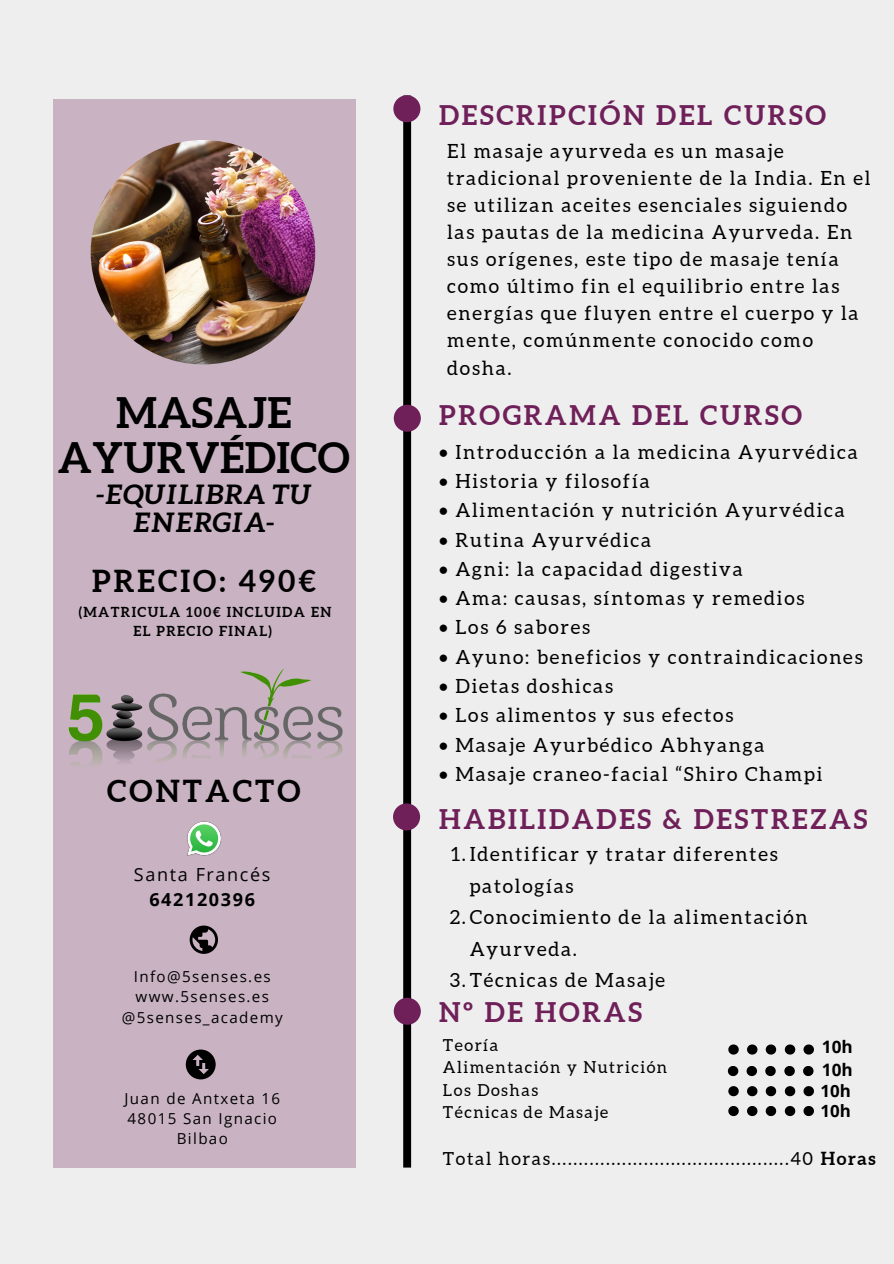
<style>
.page{position:relative;width:894px;height:1264px;background:#fff}
.page>*{position:absolute;margin:0;border:0;box-sizing:border-box;transform-origin:0 0}
.t1{font:700 42px/45px "Aleo";letter-spacing:.01em;color:#000;text-align:center}
.t2{font:700 30.3px "Aleo";letter-spacing:.1em;color:#000}
.t3{font:700 27px "Aleo";letter-spacing:.1em;color:#6f2059}
.t4{font:italic 700 27px/28.2px "Aleo";letter-spacing:.01em;color:#000;text-align:center}
.t5{font:19.5px/27px "Aleo";letter-spacing:.09em;color:#000}
.t6{font:18px "Aleo";letter-spacing:.09em;color:#000}
.t7{font:18px "Open Sans";letter-spacing:.09em;color:#000}
.t8{font:700 18px "Open Sans";letter-spacing:.09em;color:#000}
.t9{font:700 17.1px "Open Sans";color:#000}
.t10{font:700 16.8px "Open Sans";color:#000}
.t11{font:16.5px "Aleo";letter-spacing:.09em;color:#000}
.t12{font:15.15px "Open Sans";letter-spacing:.09em;color:#000}
.t13{font:700 13.8px/19.2px "Aleo";letter-spacing:.1em;color:#000;text-align:center}
.s1{font-weight:700}
</style>
<div class="page">
<div style="left:0;top:0;width:893px;height:1263px;background:#eee"></div>
<div style="left:53px;top:99px;width:302px;height:1069px;background:#c9b3c3"></div>
<svg style="left:403px;top:95px;width:8px;height:1072px;background:#060606"></svg>
<div style="left:393px;top:95px;width:27px;height:27px;background:#6f2059;border-radius:50%"></div>
<div style="left:393px;top:405px;width:27px;height:27px;background:#6f2059;border-radius:50%"></div>
<div style="left:393px;top:803px;width:27px;height:27px;background:#6f2059;border-radius:50%"></div>
<div style="left:393px;top:997px;width:27px;height:27px;background:#6f2059;border-radius:50%"></div>
<img style="left:91px;top:140px;width:224px;height:224px;border-radius:50%">
<svg style="left:190px;top:925px;width:28px;height:28px"></svg>
<svg style="left:186px;top:1049px;width:29px;height:30px"></svg>
<img style="left:68px;top:668px;width:275px;height:97px">
<img style="left:187px;top:821px;width:34px;height:34px">
<svg style="left:728px;top:1044px;width:10px;height:10px"></svg>
<svg style="left:747px;top:1044px;width:10px;height:10px"></svg>
<svg style="left:765px;top:1044px;width:11px;height:10px"></svg>
<svg style="left:784px;top:1044px;width:11px;height:10px"></svg>
<svg style="left:803px;top:1044px;width:10px;height:10px"></svg>
<svg style="left:727px;top:1066px;width:11px;height:10px"></svg>
<svg style="left:746px;top:1066px;width:10px;height:10px"></svg>
<svg style="left:765px;top:1066px;width:10px;height:10px"></svg>
<svg style="left:784px;top:1066px;width:10px;height:10px"></svg>
<svg style="left:803px;top:1066px;width:10px;height:10px"></svg>
<svg style="left:728px;top:1086px;width:10px;height:10px"></svg>
<svg style="left:747px;top:1086px;width:10px;height:10px"></svg>
<svg style="left:765px;top:1086px;width:11px;height:10px"></svg>
<svg style="left:784px;top:1086px;width:11px;height:10px"></svg>
<svg style="left:803px;top:1086px;width:10px;height:10px"></svg>
<svg style="left:728px;top:1106px;width:10px;height:10px"></svg>
<svg style="left:747px;top:1106px;width:10px;height:10px"></svg>
<svg style="left:765px;top:1106px;width:11px;height:10px"></svg>
<svg style="left:784px;top:1106px;width:11px;height:10px"></svg>
<svg style="left:803px;top:1106px;width:10px;height:10px"></svg>
<p class="t1" style="left:58px;top:389px;width:293px">MASAJE<br>AYURVÉDICO</p>
<p class="t4" style="left:96px;top:480px;width:217px">-EQUILIBRA TU<br>ENERGIA-</p>
<p class="t2" style="left:92px;top:563px;width:225px">PRECIO: 490€</p>
<p class="t13" style="left:79px;top:602px;width:254px">(MATRICULA 100€ INCLUIDA EN<br>EL PRECIO FINAL)</p>
<p class="t2" style="left:107px;top:773px;width:194px">CONTACTO</p>
<p class="t7" style="left:134px;top:861px;width:138px">Santa Francés</p>
<p class="t8" style="left:149px;top:886px;width:107px">642120396</p>
<p class="t12" style="left:134px;top:966px;width:138px">Info@5senses.es</p>
<p class="t12" style="left:135px;top:986px;width:135px">www.5senses.es</p>
<p class="t12" style="left:122px;top:1006px;width:162px">@5senses_academy</p>
<p class="t12" style="left:124px;top:1087px;width:157px">Juan de Antxeta 16</p>
<p class="t12" style="left:128px;top:1107px;width:151px">48015 San Ignacio</p>
<p class="t12" style="left:177px;top:1128px;width:53px">Bilbao</p>
<p class="t3" style="left:439px;top:99px;width:388px">DESCRIPCIÓN DEL CURSO</p>
<p class="t5" style="left:447px;top:138px;width:424px">El masaje ayurveda es un masaje tradicional proveniente de la India. En el se utilizan aceites esenciales siguiendo las pautas de la medicina Ayurveda. En sus orígenes, este tipo de masaje tenía como último fin el equilibrio entre las energías que fluyen entre el cuerpo y la mente, comúnmente conocido como dosha.</p>
<p class="t3" style="left:439px;top:399px;width:364px">PROGRAMA DEL CURSO</p>
<p class="t5" style="left:439px;top:438px;width:420px">• Introducción a la medicina Ayurvédica</p>
<p class="t5" style="left:439px;top:467px;width:212px">• Historia y filosofía</p>
<p class="t5" style="left:439px;top:496px;width:407px">• Alimentación y nutrición Ayurvédica</p>
<p class="t5" style="left:439px;top:526px;width:214px">• Rutina Ayurvédica</p>
<p class="t5" style="left:439px;top:555px;width:305px">• Agni: la capacidad digestiva</p>
<p class="t5" style="left:439px;top:584px;width:367px">• Ama: causas, síntomas y remedios</p>
<p class="t5" style="left:439px;top:614px;width:153px">• Los 6 sabores</p>
<p class="t5" style="left:439px;top:643px;width:425px">• Ayuno: beneficios y contraindicaciones</p>
<p class="t5" style="left:439px;top:672px;width:175px">• Dietas doshicas</p>
<p class="t5" style="left:439px;top:701px;width:296px">• Los alimentos y sus efectos</p>
<p class="t5" style="left:439px;top:731px;width:327px">• Masaje Ayurbédico Abhyanga</p>
<p class="t5" style="left:439px;top:760px;width:385px">• Masaje craneo-facial “Shiro Champi</p>
<p class="t3" style="left:439px;top:803px;width:430px">HABILIDADES &amp; DESTREZAS</p>
<p class="t5" style="left:469px;top:838px;width:309px;line-height:31.5px;text-indent:-19px">1.Identificar y tratar diferentes patologías</p>
<p class="t5" style="left:469px;top:901px;width:339px;line-height:31.5px;text-indent:-20px">2.Conocimiento de la alimentación<br>Ayurveda.</p>
<p class="t5" style="left:449px;top:966px;width:217px">3.Técnicas de Masaje</p>
<p class="t3" style="left:439px;top:997px;width:204px">Nº DE HORAS</p>
<p class="t11" style="left:443px;top:1035px;width:57px">Teoría</p>
<p class="t11" style="left:443px;top:1057px;width:226px">Alimentación y Nutrición</p>
<p class="t11" style="left:443px;top:1080px;width:97px">Los Doshas</p>
<p class="t11" style="left:443px;top:1102px;width:167px">Técnicas de Masaje</p>
<p class="t6" style="left:443px;top:1148px;width:434px">Total horas............................................40 <span class="s1">Horas</span></p>
<p class="t9" style="left:821px;top:1035px;width:32px">10h</p>
<p class="t10" style="left:820px;top:1079px;width:32px">10h</p>
<p class="t10" style="left:820px;top:1099px;width:32px">10h</p>
<p class="t9" style="left:821px;top:1057px;width:32px">10h</p>
</div>
